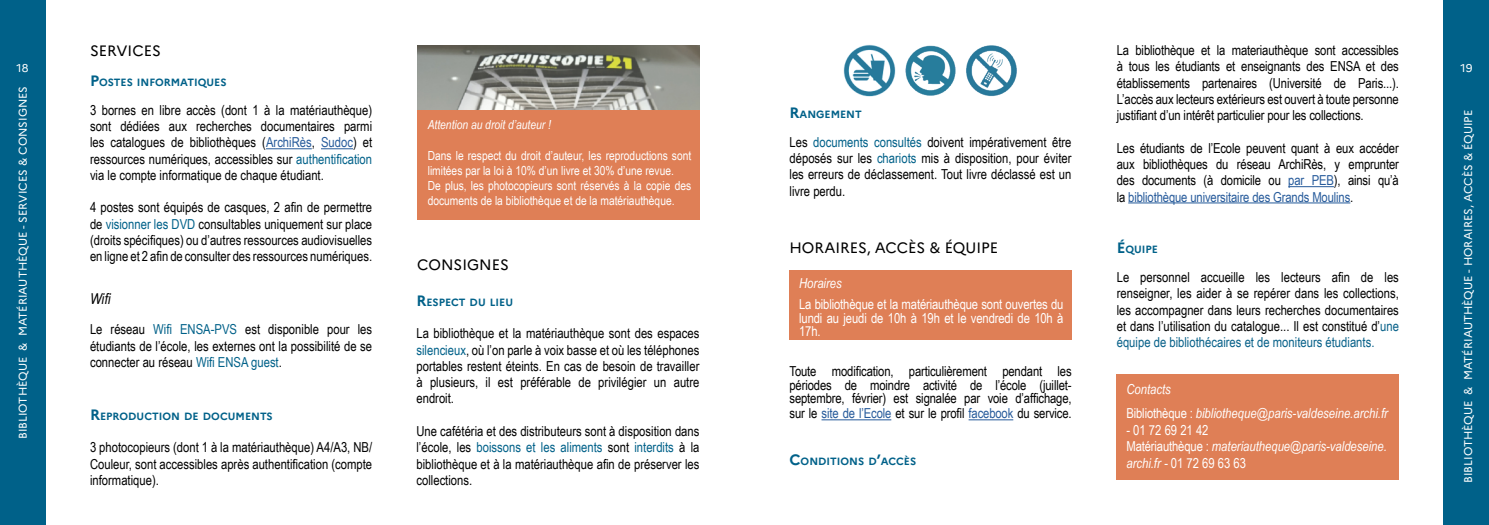
<style>
.page{position:relative;width:1489px;height:525px;background:#fff}
.page>*{position:absolute;margin:0;border:0;box-sizing:border-box;transform-origin:0 0}
.t1{font:15px "Marianne";color:#000}
.t2{font:italic 15px "Arial Narrow";color:#000}
.t3{font:13.75px/16.2px "Arial Narrow";color:#000;text-align:justify}
.t4{font:italic 13.75px/16.5px "Arial Narrow";color:#fff}
.t5{font:13.75px/13.5px "Arial Narrow";letter-spacing:-.01em;color:#fff;text-align:justify}
.t6{font:12.5px/15px "Arial Narrow";color:#fff}
.t7{font:italic 12.5px "Arial Narrow";color:#fff}
.t8{font:11.25px "Marianne";color:#fff}
.t9{font:700 10.5px "Marianne";color:#006189}
.s1{color:#275b9b}
.s2{font-size:15px}
.s3{color:#086189}
.s4{font-style:normal}
.s5{color:#006189}
.s6{font-style:inherit}
</style>
<div class="page">
<div style="left:0;top:0;width:45px;height:524px;background:#006189"></div>
<div style="left:1443px;top:0;width:45px;height:524px;background:#006189"></div>
<hr style="left:266px;top:148px;width:46px;height:1px;background:#275b9b">
<hr style="left:321px;top:148px;width:32px;height:1px;background:#275b9b">
<div style="left:417px;top:110px;width:282px;height:109px;background:#df7f56"></div>
<img style="left:417px;top:45px;width:282px;height:64px">
<div style="left:789px;top:270px;width:282px;height:70px;background:#df7f56"></div>
<hr style="left:821px;top:419px;width:70px;height:1px;background:#275b9b">
<hr style="left:968px;top:419px;width:45px;height:1px;background:#275b9b">
<hr style="left:1288px;top:186px;width:45px;height:1px;background:#275b9b">
<hr style="left:1128px;top:202px;width:222px;height:1px;background:#275b9b">
<div style="left:1116px;top:375px;width:282px;height:104px;background:#df7f56"></div>
<img style="left:905px;top:45px;width:51px;height:51px">
<img style="left:843px;top:45px;width:53px;height:52px">
<img style="left:966px;top:45px;width:51px;height:52px">
<p class="t3" style="left:1116px;top:42px;width:284px">La bibliothèque et la materiauthèque sont accessibles à tous les étudiants et enseignants des ENSA et des établissements partenaires (Université de Paris...).<br>L’accès aux lecteurs extérieurs est ouvert à toute personne justifiant d’un intérêt particulier pour les collections.</p>
<p class="t3" style="left:1116px;top:139px;width:284px">Les étudiants de l’Ecole peuvent quant à eux accéder aux bibliothèques du réseau ArchiRès, y emprunter des documents (à domicile ou <span class="s1">par PEB</span>), ainsi qu’à la <span class="s1">bibliothèque universitaire des Grands Moulins</span>.</p>
<p class="t9" style="left:1116px;top:243px;width:36px"><span class="s2">É</span>QUIPE</p>
<p class="t3" style="left:1116px;top:268px;width:284px">Le personnel accueille les lecteurs afin de les renseigner, les aider à se repérer dans les collections, les accompagner dans leurs recherches documentaires et dans l’utilisation du catalogue... Il est constitué d’<span class="s3">une équipe de bibliothécaires et de moniteurs étudiants.</span></p>
<p class="t4" style="left:1126px;top:377px;width:263px;line-height:24px">Contacts<br><span class="s4">Bibliothèque :</span> bibliotheque@paris-valdeseine.archi.fr</p>
<p class="t4" style="left:1126px;top:421px;width:262px"><span class="s4">- 01 72 69 21 42<br>Matériauthèque :</span> materiautheque@paris-valdeseine. archi.fr - <span class="s4">01 72 69 63 63</span></p>
<p class="t1" style="left:90px;top:42px;width:72px">SERVICES</p>
<p class="t8" style="left:17px;top:61px;width:13px">18</p>
<p class="t8" style="left:1460px;top:61px;width:13px">19</p>
<p class="t9" style="left:90px;top:76px;width:138px"><span class="s2">P</span>OSTES INFORMATIQUES</p>
<p class="t3" style="left:90px;top:101px;width:284px">3 bornes en libre accès (dont 1 à la matériauthèque) sont dédiées aux recherches documentaires parmi les catalogues de bibliothèques (<span class="s1">ArchiRès</span>, <span class="s1">Sudoc</span>) et ressources numériques, accessibles sur <span class="s5">authentification </span>via le compte informatique de chaque étudiant.</p>
<p class="t3" style="left:90px;top:199px;width:284px">4 postes sont équipés de casques, 2 afin de permettre de <span class="s5">visionner les DVD</span> consultables uniquement sur place (droits spécifiques) ou d’autres ressources audiovisuelles en ligne et 2 afin de consulter des ressources numériques.</p>
<p class="t2" style="left:90px;top:288px;width:23px">Wifi</p>
<p class="t3" style="left:90px;top:320px;width:284px">Le réseau <span class="s5">Wifi ENSA-PVS</span> est disponible pour les étudiants de l’école, les externes ont la possibilité de se connecter au réseau <span class="s5">Wifi ENSA guest</span>.</p>
<p class="t9" style="left:90px;top:409px;width:184px"><span class="s2">R</span>EPRODUCTION DE DOCUME NTS</p>
<p class="t3" style="left:90px;top:438px;width:284px">3 photocopieurs (dont 1 à la matériauthèque) A4/A3, NB/ Couleur, sont accessibles après authentification (compte informatique).</p>
<p class="t8" style="left:16px;top:438px;width:354px;rotate:-90deg">BIBLIOTHÈQUE &amp; MATÉRIAUTHÈQUE - <span class="s6">SERVICES &amp; CONSIGNES</span></p>
<p class="t9" style="left:789px;top:108px;width:74px"><span class="s2">R</span>ANGEMENT</p>
<p class="t3" style="left:789px;top:133px;width:283px">Les <span class="s5">documents consultés</span> doivent impérativement être déposés sur les <span class="s5">chariots</span> mis à disposition, pour éviter les erreurs de déclassement. Tout livre déclassé est un livre perdu.</p>
<p class="t8" style="left:1460px;top:482px;width:374px;rotate:-90deg">BIBLIOTHÈQUE &amp; MATÉRIAUTHÈQUE - <span class="s6">HORAIRES, ACC</span>È<span class="s6">S</span> &amp; É<span class="s6">QUIPE</span></p>
<p class="t7" style="left:428px;top:116px;width:125px">Attention au droit d’auteur !</p>
<p class="t6" style="left:428px;top:147px;width:265px">Dans le respect du droit d’auteur, les reproductions sont limitées par la loi à 10% d’un livre et 30% d’une revue.<br>De plus, les photocopieurs sont réservés à la copie des documents de la bibliothèque et de la matériauthèque.</p>
<p class="t1" style="left:789px;top:239px;width:210px">HORAIRES, ACCÈS &amp; ÉQUIPE</p>
<p class="t1" style="left:417px;top:255px;width:93px">CONSIGNES</p>
<p class="t4" style="left:799px;top:275px;width:44px">Horaires</p>
<p class="t5" style="left:799px;top:297px;width:266px">La bibliothèque et la matériauthèque sont ouvertes du lundi au jeudi de 10h à 19h et le vendredi de 10h à 17h.</p>
<p class="t3" style="left:789px;top:363px;width:284px;line-height:13.8px">Toute modification, particulièrement pendant les périodes de moindre activité de l’école (juillet&shy;septembre, février) est signalée par voie d’affichage,</p>
<p class="t3" style="left:789px;top:404px;width:284px">sur le <span class="s1">site de l’Ecole</span> et sur le profil <span class="s1">facebook</span> du service.</p>
<p class="t9" style="left:789px;top:454px;width:128px"><span class="s2">C</span>ONDITIONS D<span class="s2">’</span>ACCÈS</p>
<p class="t9" style="left:416px;top:296px;width:98px"><span class="s2">R</span>ESPECT DU LIEU</p>
<p class="t3" style="left:416px;top:325px;width:284px">La bibliothèque et la matériauthèque sont des espaces <span class="s5">silencieux</span>, où l’on parle à voix basse et où les téléphones portables restent éteints. En cas de besoin de travailler à plusieurs, il est préférable de privilégier un autre endroit.</p>
<p class="t3" style="left:416px;top:422px;width:284px">Une cafétéria et des distributeurs sont à disposition dans l’école, les <span class="s5">boissons et les aliments</span> sont <span class="s5">interdits</span> à la bibliothèque et à la matériauthèque afin de préserver les collections.</p>
</div>
